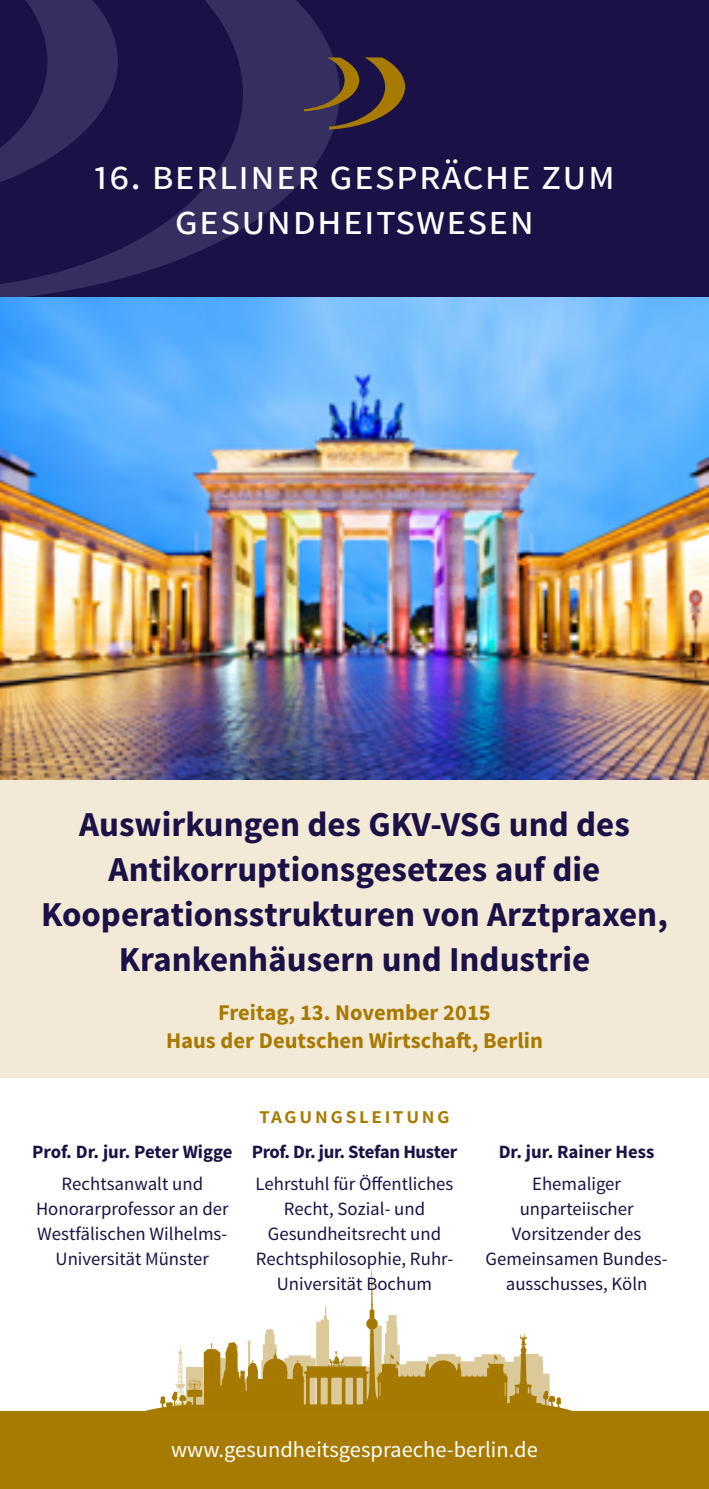
<style>
.page{position:relative;width:709px;height:1489px;background:#fff}
.page>*{position:absolute;margin:0;border:0;box-sizing:border-box;transform-origin:0 0}
.Logotext{font:42.5px/45px "Source Sans Pro";letter-spacing:.02em;color:#fff;text-align:center}
.t1{font:700 35px/45px "Source Sans Pro";color:#1a1246;text-align:center}
.H1_Sub{font:700 22.5px/27.5px "Source Sans Pro";color:#a77a00;text-align:center}
.url{font:22.5px "Source Sans Pro";color:#fff}
.t2{font:600 22.5px "Source Sans Pro";letter-spacing:.1em;color:#a77a00}
.Text{font:18.75px/25px "Source Sans Pro";color:#1a1246;text-align:center}
.t3{font:700 18.75px "Source Sans Pro";letter-spacing:-.01em;color:#1a1246}
</style>
<div class="page">
<svg style="left:145px;top:1269px;width:428px;height:142px"></svg>
<div style="left:0;top:0;width:709px;height:298px;background:#1a1246"></div>
<svg style="left:0;top:0;width:339px;height:298px"></svg>
<img style="left:0;top:298px;width:709px;height:482px">
<div style="left:0;top:780px;width:709px;height:297px;background:#f3e9d7"></div>
<svg style="left:304px;top:57px;width:101px;height:72px"></svg>
<div style="left:0;top:1411px;width:709px;height:77px;background:#a77a00"></div>
<p class="Logotext" style="left:94px;top:153px;width:523px">16. Berliner Gespräche zum<br>Gesundheitswesen</p>
<h1 class="t1" style="left:41px;top:803px;width:628px">Auswirkungen des GKV-VSG und des Antikorruptionsgesetzes auf die Kooperationsstrukturen von Arztpraxen, Krankenhäusern und Industrie</h1>
<p class="H1_Sub" style="left:166px;top:999px;width:378px">Freitag, 13. November 2015<br>Haus der Deutschen Wirtschaft, Berlin</p>
<h3 class="t3" style="left:32px;top:1139px;width:202px">Prof. Dr. jur. Peter Wigge</h3>
<p class="Text" style="left:36px;top:1171px;width:194px">Rechtsanwalt und<br>Honorarprofessor an der<br>Westfälischen Wilhelms-<br>Universität Münster</p>
<h2 class="t2" style="left:259px;top:1101px;width:192px">tagungsleitung</h2>
<p class="t3" style="left:252px;top:1139px;width:207px">Prof. Dr. jur. Stefan Huster</p>
<p class="Text" style="left:256px;top:1171px;width:199px">Lehrstuhl für Öffentliches<br>Recht, Sozial- und<br>Gesundheitsrecht und<br>Rechtsphilosophie, Ruhr-<br>Universität Bochum</p>
<p class="t3" style="left:499px;top:1139px;width:157px">Dr. jur. Rainer Hess</p>
<p class="Text" style="left:485px;top:1171px;width:182px">Ehemaliger unparteiischer<br>Vorsitzender des<br>Gemeinsamen Bundes&shy;ausschusses, Köln</p>
<p class="url" style="left:171px;top:1434px;width:368px">www.gesundheitsgespraeche-berlin.de</p>
</div>
